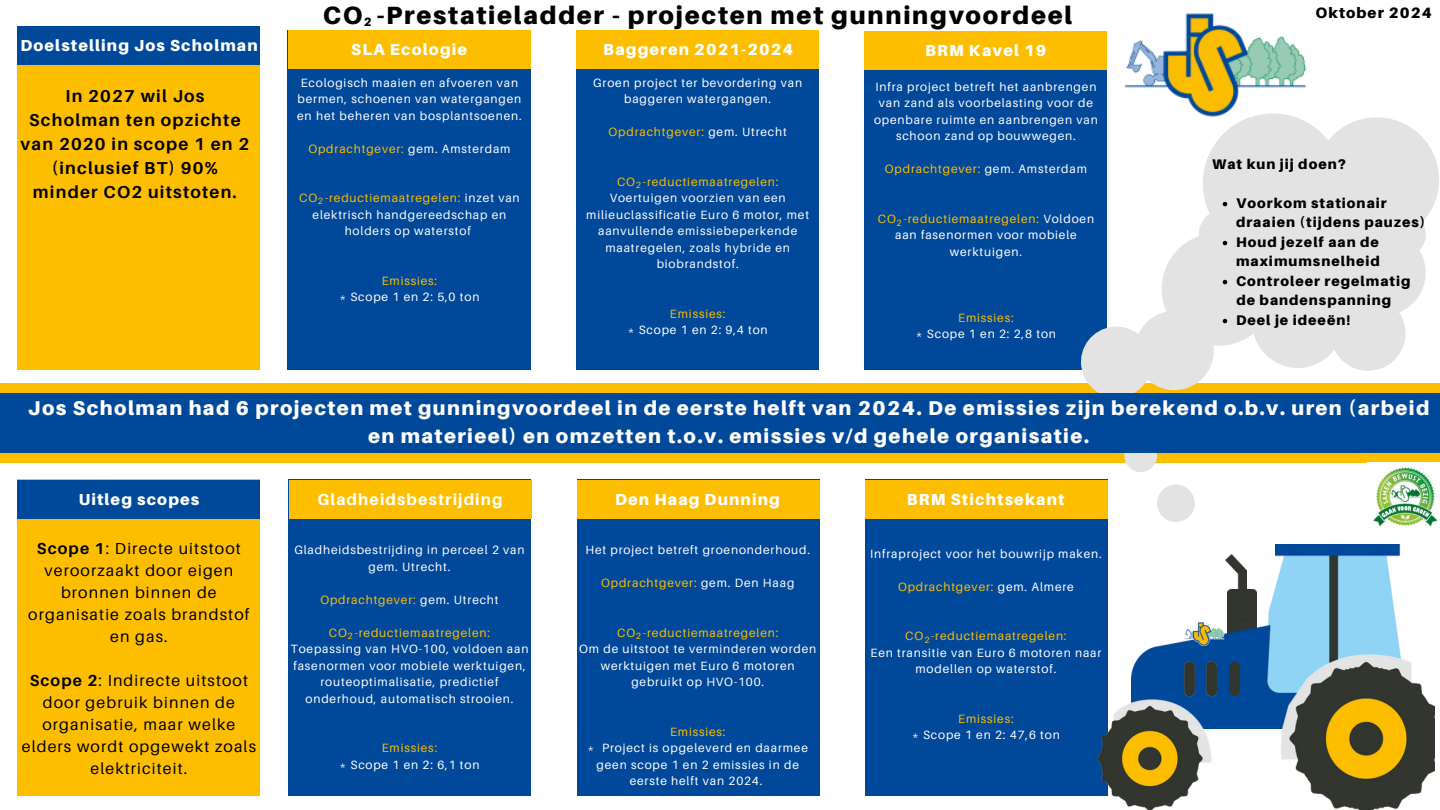
<style>
.page{position:relative;width:1440px;height:810px;background:#fff}
.page>*{position:absolute;margin:0;border:0;box-sizing:border-box;transform-origin:0 0}
.t1{font:900 25px "Aileron";letter-spacing:.07em;color:#000}
.t2{font:900 20px/27.8px "Aileron";letter-spacing:.07em;color:#fff;text-align:center}
.t3{font:700 17.2px/24px "Aileron";letter-spacing:.07em;color:#000;text-align:center}
.t4{font:900 16px "Aileron";letter-spacing:.07em;color:#fff}
.t5{font:800 16px "Aileron";letter-spacing:.07em;color:#fff}
.t6{font:15.9px/21.9px "Aileron";letter-spacing:.07em;color:#000;text-align:center}
.t7{font:900 15px "Aileron";letter-spacing:.07em;color:#000}
.t8{font:900 14px/19.5px "Aileron";letter-spacing:.07em;color:#000}
.t9{font:12px/16.5px "Aileron";letter-spacing:.07em;color:#fff;text-align:center}
.t10{font:12px "Aileron";letter-spacing:.07em;color:#fdbe00}
.t11{font:900 12px "Aileron";color:#000}
.t12{font:9px "Aileron";color:#fdbe00}
.s1{color:#fff}
.s2{color:#fdbe00}
.s3{font-weight:700}
</style>
<div class="page">
<img style="left:1268px;top:588px;width:7px;height:37px">
<img style="left:1246px;top:589px;width:10px;height:36px">
<img style="left:1135px;top:625px;width:140px;height:104px">
<img style="left:1275px;top:544px;width:160px;height:266px">
<img style="left:1226px;top:555px;width:20px;height:141px">
<img style="left:1184px;top:623px;width:40px;height:22px">
<div style="left:288px;top:30px;width:243px;height:340px;background:#004899"></div>
<div style="left:288px;top:480px;width:243px;height:316px;background:#004899"></div>
<div style="left:576px;top:31px;width:243px;height:339px;background:#004899"></div>
<div style="left:577px;top:480px;width:243px;height:316px;background:#004899"></div>
<div style="left:864px;top:31px;width:243px;height:339px;background:#004899"></div>
<div style="left:865px;top:480px;width:243px;height:316px;background:#004899"></div>
<img style="left:1098px;top:662px;width:118px;height:148px">
<div style="left:17px;top:480px;width:243px;height:316px;background:#fdbe00"></div>
<div style="left:17px;top:480px;width:243px;height:38px;background:#004899"></div>
<div style="left:864px;top:31px;width:243px;height:39px;background:#fdbe00"></div>
<div style="left:576px;top:30px;width:243px;height:39px;background:#fdbe00"></div>
<div style="left:288px;top:30px;width:243px;height:39px;background:#fdbe00"></div>
<div style="left:577px;top:480px;width:243px;height:38px;background:#fdbe00"></div>
<div style="left:865px;top:480px;width:243px;height:38px;background:#fdbe00"></div>
<div style="left:0;top:383px;width:1440px;height:80px;background:#fdbe00"></div>
<div style="left:289px;top:480px;width:243px;height:38px;background:#fdbe00"></div>
<div style="left:17px;top:62px;width:243px;height:308px;background:#fdbe00"></div>
<svg style="left:1081px;top:117px;width:358px;height:276px;fill:#e3e3e3"></svg>
<img style="left:1122px;top:13px;width:188px;height:105px">
<svg style="left:1124px;top:453px;width:33px;height:19px"></svg>
<div style="left:0;top:393px;width:1440px;height:60px;background:#004899"></div>
<div style="left:17px;top:26px;width:243px;height:39px;background:#004899"></div>
<svg style="left:1157px;top:484px;width:38px;height:38px"></svg>
<svg style="left:1223px;top:202px;width:4px;height:4px"></svg>
<svg style="left:1223px;top:241px;width:4px;height:4px"></svg>
<svg style="left:1223px;top:280px;width:4px;height:4px"></svg>
<svg style="left:1223px;top:319px;width:4px;height:4px"></svg>
<img style="left:1373px;top:467px;width:65px;height:60px">
<p class="t1" style="left:377px;top:-1px;width:697px">-Prestatieladder - projecten met gunningvoordeel</p>
<p class="t1" style="left:323px;top:-1px;width:41px">CO</p>
<p class="t11" style="left:364px;top:15px;width:9px">2</p>
<p class="t4" style="left:20px;top:36px;width:239px">Doelstelling Jos Scholman</p>
<p class="t4" style="left:603px;top:40px;width:191px">Baggeren 2021-2024</p>
<p class="t4" style="left:351px;top:39px;width:117px">SLA Ecologie</p>
<h3 class="t4" style="left:925px;top:41px;width:123px">BRM Kavel 19</h3>
<p class="t3" style="left:21px;top:84px;width:230px">In 2027 wil Jos<br>Scholman ten opzichte van 2020 in scope 1 en 2 (inclusief BT) 90% minder CO2 uitstoten.</p>
<p class="t9" style="left:297px;top:74px;width:226px;text-align:left">Ecologisch maaien en afvoeren van bermen, schoenen van watergangen en het beheren van bosplantsoenen.</p>
<p class="t10" style="left:308px;top:141px;width:204px">Opdrachtgever: <span class="s1">gem. Amsterdam</span></p>
<p class="t9" style="left:299px;top:190px;width:222px"><span class="s2">CO -reductiemaatregelen:</span> inzet van elektrisch handgereedschap en holders op waterstof</p>
<p class="t10" style="left:382px;top:273px;width:57px">Emissies:</p>
<p class="t9" style="left:339px;top:289px;width:142px">* Scope 1 en 2: 5,0 ton</p>
<p class="t12" style="left:318px;top:195px;width:7px">2</p>
<p class="t9" style="left:593px;top:74px;width:210px">Groen project ter bevordering van baggeren watergangen.</p>
<p class="t10" style="left:609px;top:125px;width:180px">Opdrachtgever: <span class="s1">gem. Utrecht</span></p>
<p class="t10" style="left:617px;top:174px;width:163px">CO -reductiemaatregelen:</p>
<p class="t9" style="left:586px;top:190px;width:224px">Voertuigen voorzien van een milieuclassificatie Euro 6 motor, met aanvullende emissiebeperkende maatregelen, zoals hybride en biobrandstof.</p>
<p class="t12" style="left:636px;top:179px;width:7px">2</p>
<p class="t10" style="left:670px;top:306px;width:57px">Emissies:</p>
<p class="t9" style="left:628px;top:322px;width:142px">* Scope 1 en 2: 9,4 ton</p>
<h4 class="t9" style="left:874px;top:78px;width:225px">Infra project betreft het aanbrengen van zand als voorbelasting voor de openbare ruimte en aanbrengen van schoon zand op bouwwegen.</h4>
<h4 class="t10" style="left:885px;top:162px;width:204px">Opdrachtgever: <span class="s1">gem. Amsterdam</span></h4>
<p class="t9" style="left:878px;top:210px;width:218px"><span class="s2">CO -reductiemaatregelen:</span> Voldoen aan fasenormen voor mobiele werktuigen.</p>
<p class="t12" style="left:896px;top:217px;width:7px">2</p>
<p class="t10" style="left:958px;top:310px;width:57px">Emissies:</p>
<p class="t9" style="left:916px;top:326px;width:142px">* Scope 1 en 2: 2,8 ton</p>
<p class="t7" style="left:1316px;top:4px;width:118px">Oktober 2024</p>
<p class="t8" style="left:1212px;top:154px;width:135px">Wat kun jij doen?</p>
<p class="t8" style="left:1236px;top:193px;width:191px">Voorkom stationair draaien (tijdens pauzes)</p>
<p class="t8" style="left:1236px;top:232px;width:145px">Houd jezelf aan de maximumsnelheid</p>
<p class="t8" style="left:1236px;top:271px;width:176px">Controleer regelmatig</p>
<p class="t8" style="left:1236px;top:290px;width:156px">de bandenspanning</p>
<p class="t8" style="left:1236px;top:310px;width:116px">Deel je ideeën!</p>
<p class="t2" style="left:28px;top:394px;width:1403px">Jos Scholman had 6 projecten met gunningvoordeel in de eerste helft van 2024. De emissies zijn berekend o.b.v. uren (arbeid en materieel) en omzetten t.o.v. emissies v/d gehele organisatie.</p>
<p class="t5" style="left:317px;top:489px;width:187px">Gladheidsbestrijding</p>
<p class="t4" style="left:79px;top:489px;width:122px">Uitleg scopes</p>
<p class="t4" style="left:615px;top:489px;width:166px">Den Haag Dunning</p>
<p class="t4" style="left:907px;top:489px;width:159px">BRM Stichtsekant</p>
<h3 class="t6" style="left:28px;top:537px;width:223px"><span class="s3">Scope 1</span>: Directe uitstoot veroorzaakt door eigen bronnen binnen de organisatie zoals brandstof en gas.</h3>
<p class="t6" style="left:22px;top:669px;width:236px"><span class="s3">Scope 2</span>: Indirecte uitstoot door gebruik binnen de organisatie, maar welke elders wordt opgewekt zoals elektriciteit.</p>
<p class="t9" style="left:586px;top:542px;width:226px">Het project betreft groenonderhoud.</p>
<h3 class="t10" style="left:601px;top:576px;width:195px">Opdrachtgever: <span class="s1">gem. Den Haag</span></h3>
<p class="t10" style="left:617px;top:625px;width:163px">CO -reductiemaatregelen:</p>
<p class="t9" style="left:579px;top:641px;width:239px">Om de uitstoot te verminderen worden werktuigen met Euro 6 motoren gebruikt op HVO-100.</p>
<p class="t10" style="left:670px;top:724px;width:57px">Emissies:</p>
<p class="t9" style="left:588px;top:740px;width:222px">* Project is opgeleverd en daarmee geen scope 1 en 2 emissies in de eerste helft van 2024.</p>
<p class="t9" style="left:294px;top:542px;width:232px">Gladheidsbestrijding in perceel 2 van gem. Utrecht.</p>
<p class="t10" style="left:320px;top:592px;width:180px">Opdrachtgever: <span class="s1">gem. Utrecht</span></p>
<p class="t10" style="left:329px;top:625px;width:163px">CO -reductiemaatregelen:</p>
<h5 class="t9" style="left:291px;top:641px;width:240px">Toepassing van HVO-100, voldoen aan fasenormen voor mobiele werktuigen, routeoptimalisatie, predictief onderhoud, automatisch strooien.</h5>
<p class="t10" style="left:382px;top:741px;width:57px">Emissies:</p>
<h2 class="t9" style="left:339px;top:756px;width:142px">* Scope 1 en 2: 6,1 ton</h2>
<p class="t12" style="left:347px;top:630px;width:7px">2</p>
<p class="t12" style="left:636px;top:630px;width:7px">2</p>
<p class="t9" style="left:870px;top:545px;width:233px">Infraproject voor het bouwrijp maken.</p>
<p class="t10" style="left:898px;top:579px;width:177px">Opdrachtgever: <span class="s1">gem. Almere</span></p>
<p class="t10" style="left:905px;top:629px;width:163px">CO -reductiemaatregelen:</p>
<p class="t9" style="left:870px;top:644px;width:233px">Een transitie van Euro 6 motoren naar modellen op waterstof.</p>
<h3 class="t10" style="left:958px;top:711px;width:57px">Emissies:</h3>
<h3 class="t9" style="left:912px;top:727px;width:149px">* Scope 1 en 2: 47,6 ton</h3>
<p class="t12" style="left:924px;top:634px;width:7px">2</p>
</div>
